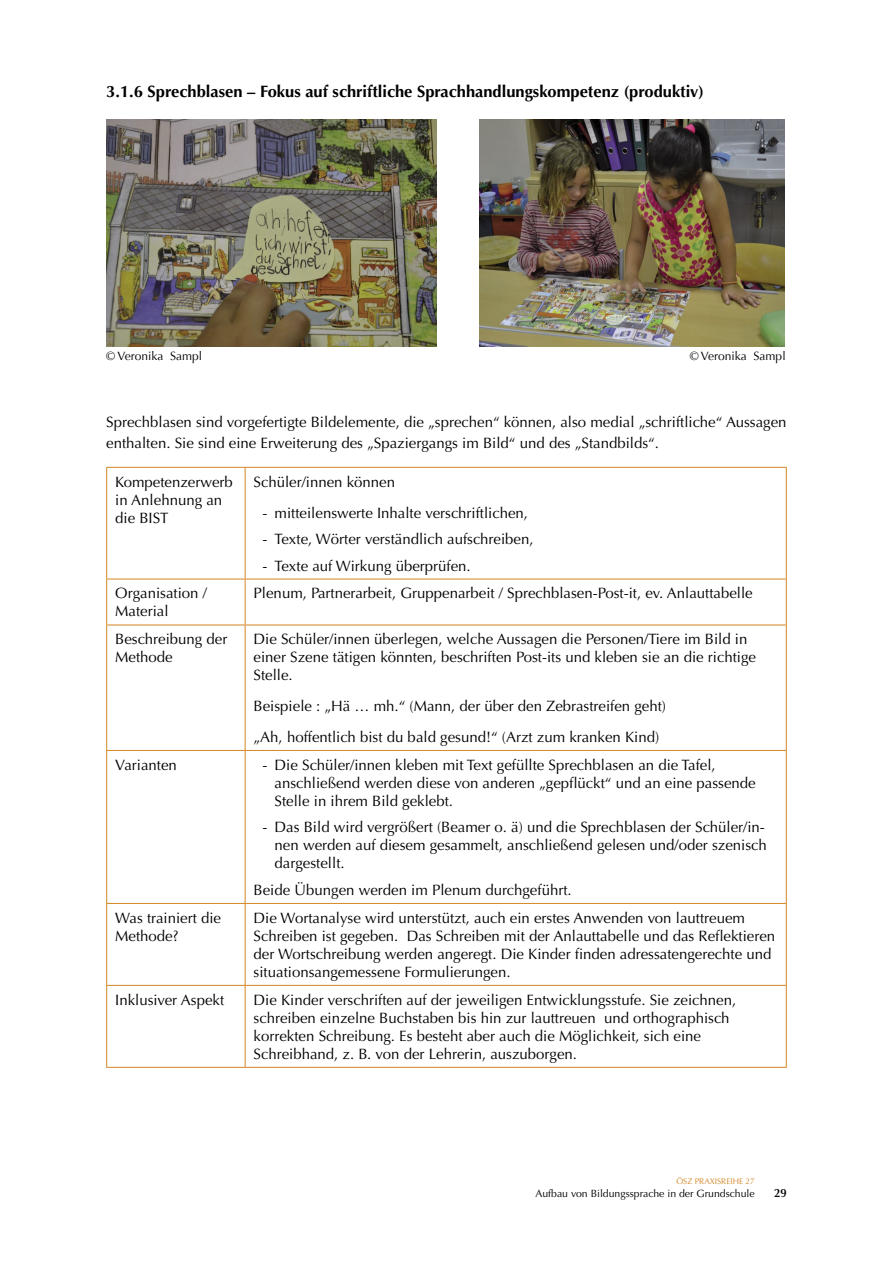
<style>
.page{position:relative;width:893px;height:1263px;background:#fff}
.page>*{position:absolute;margin:0;border:0;box-sizing:border-box;transform-origin:0 0}
.t1{font:700 16.5px "Optima";color:#000}
.t2{font:15px/18px "Optima";color:#000}
.t3{font:12px "Optima";color:#000}
.t4{font:600 12px "Optima";color:#000}
.t5{font:10.5px "Optima";color:#000}
.t6{font:8.25px "Optima";color:#d48625}
.s1{font-style:inherit}
</style>
<div class="page">
<hr style="left:106px;top:467px;width:139px;height:1px;background:#d48625">
<hr style="left:106px;top:468px;width:1px;height:111px;background:#d48625">
<hr style="left:245px;top:467px;width:542px;height:1px;background:#d48625">
<hr style="left:245px;top:468px;width:1px;height:111px;background:#d48625">
<hr style="left:786px;top:468px;width:1px;height:111px;background:#d48625">
<hr style="left:106px;top:579px;width:139px;height:1px;background:#d48625">
<hr style="left:106px;top:579px;width:1px;height:46px;background:#d48625">
<hr style="left:245px;top:579px;width:542px;height:1px;background:#d48625">
<hr style="left:245px;top:579px;width:1px;height:46px;background:#d48625">
<hr style="left:786px;top:579px;width:1px;height:46px;background:#d48625">
<hr style="left:106px;top:625px;width:139px;height:1px;background:#d48625">
<hr style="left:106px;top:625px;width:1px;height:125px;background:#d48625">
<hr style="left:245px;top:625px;width:542px;height:1px;background:#d48625">
<hr style="left:245px;top:625px;width:1px;height:125px;background:#d48625">
<hr style="left:786px;top:625px;width:1px;height:125px;background:#d48625">
<hr style="left:106px;top:750px;width:139px;height:1px;background:#d48625">
<hr style="left:106px;top:751px;width:1px;height:152px;background:#d48625">
<hr style="left:245px;top:750px;width:542px;height:1px;background:#d48625">
<hr style="left:245px;top:751px;width:1px;height:152px;background:#d48625">
<hr style="left:786px;top:751px;width:1px;height:152px;background:#d48625">
<hr style="left:106px;top:903px;width:139px;height:1px;background:#d48625">
<hr style="left:106px;top:904px;width:1px;height:81px;background:#d48625">
<hr style="left:245px;top:903px;width:542px;height:1px;background:#d48625">
<hr style="left:245px;top:904px;width:1px;height:81px;background:#d48625">
<hr style="left:786px;top:904px;width:1px;height:81px;background:#d48625">
<hr style="left:106px;top:985px;width:139px;height:1px;background:#d48625">
<hr style="left:106px;top:986px;width:1px;height:81px;background:#d48625">
<hr style="left:245px;top:985px;width:542px;height:1px;background:#d48625">
<hr style="left:245px;top:986px;width:1px;height:81px;background:#d48625">
<hr style="left:786px;top:986px;width:1px;height:81px;background:#d48625">
<hr style="left:106px;top:1067px;width:139px;height:1px;background:#d48625">
<hr style="left:245px;top:1067px;width:542px;height:1px;background:#d48625">
<img style="left:479px;top:120px;width:306px;height:226px">
<img style="left:106px;top:120px;width:330px;height:226px">
<p class="t1" style="left:106px;top:82px;width:599px">3.1.6 Sprechblasen – Fokus auf schriftliche Sprachhandlungskompetenz (produktiv)</p>
<p class="t3" style="left:106px;top:349px;width:97px">© Veronika Sampl</p>
<p class="t3" style="left:690px;top:349px;width:97px">© Veronika Sampl</p>
<p class="t2" style="left:106px;top:412px;width:682px;line-height:21px">Sprechblasen sind vorgefertigte Bildelemente, die „sprechen“ können, also medial „schriftliche“ Aussagen enthalten. Sie sind eine Erweiterung des „Spaziergangs im Bild“ und des „Standbilds“.</p>
<p class="t2" style="left:115px;top:473px;width:119px">Kompetenzerwerb in Anlehnung an die BIST</p>
<p class="t2" style="left:254px;top:473px;width:143px">Schüler/innen können</p>
<p class="t2" style="left:263px;top:504px;width:267px"><span class="s1">-</span> mitteilenswerte Inhalte verschriftlichen,</p>
<p class="t2" style="left:263px;top:530px;width:272px"><span class="s1">-</span> Texte, Wörter verständlich aufschreiben,</p>
<p class="t2" style="left:263px;top:557px;width:210px"><span class="s1">-</span> Texte auf Wirkung überprüfen.</p>
<p class="t2" style="left:115px;top:585px;width:93px">Organisation /<br>Material</p>
<p class="t2" style="left:254px;top:585px;width:501px">Plenum, Partnerarbeit, Gruppenarbeit / Sprechblasen-Post-it, ev. Anlauttabelle</p>
<p class="t2" style="left:115px;top:630px;width:114px">Beschreibung der<br>Methode</p>
<p class="t2" style="left:254px;top:630px;width:504px">Die Schüler/innen überlegen, welche Aussagen die Personen/Tiere im Bild in einer Szene tätigen könnten, beschriften Post-its und kleben sie an die richtige<br>Stelle.</p>
<p class="t2" style="left:254px;top:691px;width:414px;line-height:30.8px">Beispiele : „Hä … mh.“ (Mann, der über den Zebrastreifen geht) „Ah, hoffentlich bist du bald gesund!“ (Arzt zum kranken Kind)</p>
<p class="t2" style="left:115px;top:756px;width:63px">Varianten</p>
<p class="t2" style="left:275px;top:756px;width:483px;text-indent:-12px"><span class="s1">-</span> Die Schüler/innen kleben mit Text gefüllte Sprechblasen an die Tafel, anschließend werden diese von anderen „gepflückt“ und an eine passende<br>Stelle in ihrem Bild geklebt.</p>
<p class="t2" style="left:275px;top:818px;width:494px;text-indent:-12px"><span class="s1">-</span> Das Bild wird vergrößert (Beamer o. ä) und die Sprechblasen der Schüler/in&shy;nen werden auf diesem gesammelt, anschließend gelesen und/oder szenisch dargestellt.</p>
<p class="t2" style="left:254px;top:881px;width:320px">Beide Übungen werden im Plenum durchgeführt.</p>
<p class="t2" style="left:115px;top:909px;width:107px">Was trainiert die<br>Methode?</p>
<p class="t2" style="left:254px;top:909px;width:523px">Die Wortanalyse wird unterstützt, auch ein erstes Anwenden von lauttreuem Schreiben ist gegeben. Das Schreiben mit der Anlauttabelle und das Reflektieren der Wortschreibung werden angeregt. Die Kinder finden adressatengerechte und situationsangemessene Formulierungen.</p>
<p class="t2" style="left:115px;top:991px;width:111px">Inklusiver Aspekt</p>
<p class="t2" style="left:254px;top:991px;width:484px">Die Kinder verschriften auf der jeweiligen Entwicklungsstufe. Sie zeichnen, schreiben einzelne Buchstaben bis hin zur lauttreuen und orthographisch korrekten Schreibung. Es besteht aber auch die Möglichkeit, sich eine Schreibhand, z. B. von der Lehrerin, auszuborgen.</p>
<p class="t6" style="left:676px;top:1176px;width:80px">ÖSZ PRAXISREIHE 27</p>
<p class="t5" style="left:536px;top:1187px;width:221px">Aufbau von Bildungssprache in der Grundschule</p>
<p class="t4" style="left:774px;top:1186px;width:14px">29</p>
</div>
